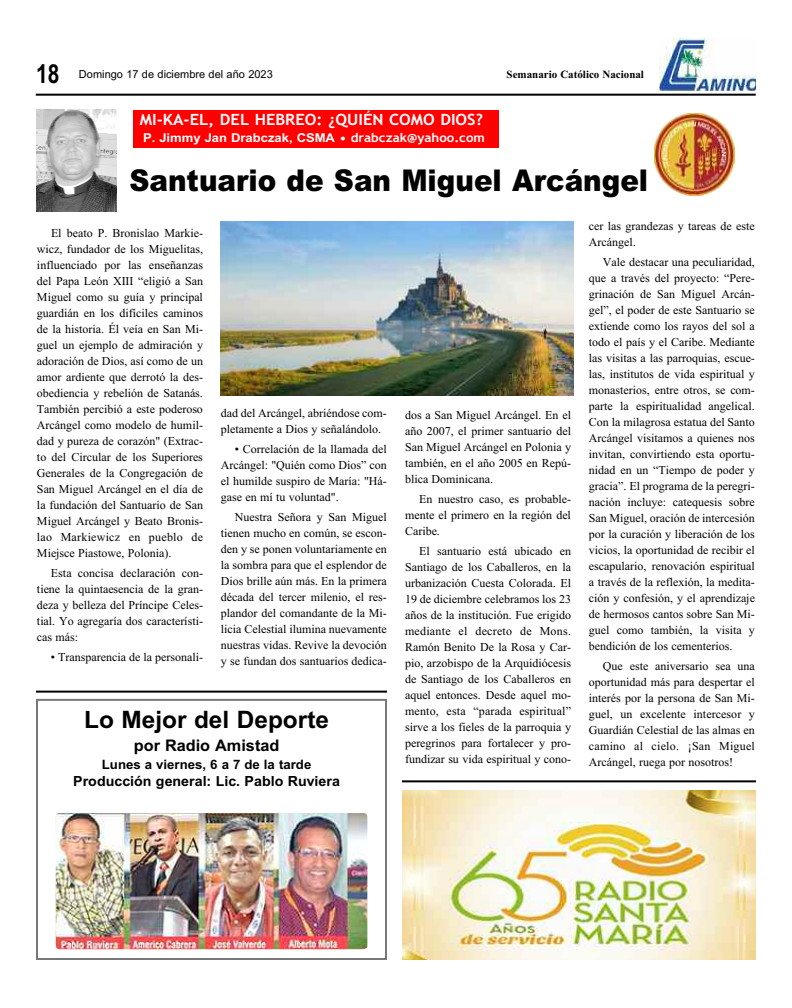
<style>
.page{position:relative;width:792px;height:1008px;background:#fff}
.page>*{position:absolute;margin:0;border:0;box-sizing:border-box;transform-origin:0 0}
.t1{font:900 30px "Arial";color:#000;scale:.93 1}
.t2{font:700 26.2px "Arial";color:#000;scale:.8 1}
.t3{font:24px "Arial Bold MT OTF";color:#000}
.t4{font:16px "Arial Bold MT OTF";color:#000}
.t5{font:700 15.6px "Trebuchet MS";color:#fff;scale:1.07 1}
.t6{font:14px "Arial Bold MT OTF";color:#000}
.t7{font:13px "Arial Bold MT OTF";color:#000}
.t8{font:700 12.2px "Arial";color:#fff;scale:1.07 1}
.t9{font:12px/16px "Times New Roman";color:#000;text-align:justify}
.t10{font:11px "Arial";color:#000}
.t11{font:700 11px "Times New Roman";color:#000}
.s1{font-family:"Trebuchet MS";font-size:12.4px}
</style>
<div class="page">
<hr style="left:36px;top:94px;width:720px;height:2px;background:#000">
<img style="left:659px;top:39px;width:97px;height:52px">
<div style="left:133px;top:110px;width:366px;height:38px;background:#f00"></div>
<img style="left:36px;top:109px;width:81px;height:102px">
<img style="left:654px;top:114px;width:81px;height:81px">
<img style="left:221px;top:221px;width:352px;height:175px">
<hr style="left:402px;top:780px;width:354px;height:2px;background:#000">
<hr style="left:36px;top:691px;width:351px;height:2px;background:#000">
<img style="left:56px;top:813px;width:311px;height:136px;border-radius:4px">
<div style="left:36px;top:699px;width:351px;height:261px;border:2px solid #787878"></div>
<img style="left:402px;top:791px;width:354px;height:169px">
<h2 class="t2" style="left:36px;top:58px;width:31px">18</h2>
<p class="t10" style="left:79px;top:68px;width:195px">Domingo 17 de diciembre del año 2023</p>
<p class="t11" style="left:507px;top:67px;width:139px">Semanario Católico Nacional</p>
<p class="t5" style="left:140px;top:110px;width:322px">MI-KA-EL, DEL HEBREO: ¿QUIÉN COMO DIOS?</p>
<p class="t8" style="left:143px;top:131px;width:321px">P. Jimmy Jan Drabczak, CSMA <span class="s1">• drabczak@yahoo.com</span></p>
<h1 class="t1" style="left:129px;top:163px;width:559px">Santuario de San Miguel Arcángel</h1>
<p class="t9" style="left:37px;top:225px;width:168px;text-indent:14px">El beato P. Bronislao Markie&shy;wicz, fundador de los Miguelitas, influenciado por las enseñanzas del Papa León XIII “eligió a San Miguel como su guía y principal guardián en los difíciles caminos de la historia. Él veía en San Mi&shy;guel un ejemplo de admiración y adoración de Dios, así como de un amor ardiente que derrotó la des&shy;obediencia y rebelión de Satanás.<br>También percibió a este poderoso Arcángel como modelo de humil&shy;dad y pureza de corazón" (Extrac&shy;to del Circular de los Superiores Generales de la Congregación de San Miguel Arcángel en el día de la fundación del Santuario de San Miguel Arcángel y Beato Bronis&shy;lao Markiewicz en pueblo de Miejsce Piastowe, Polonia).</p>
<p class="t9" style="left:37px;top:565px;width:168px;text-indent:14px">Esta concisa declaración con&shy;tiene la quintaesencia de la gran&shy;deza y belleza del Príncipe Celes&shy;tial. Yo agregaría dos característi&shy;cas más:</p>
<p class="t9" style="left:51px;top:649px;width:154px">• Transparencia de la personali-</p>
<p class="t9" style="left:589px;top:218px;width:168px">cer las grandezas y tareas de este<br>Arcángel.</p>
<p class="t9" style="left:589px;top:254px;width:168px;text-indent:14px">Vale destacar una peculiaridad, que a través del proyecto: “Pere&shy;grinación de San Miguel Arcán&shy;gel”, el poder de este Santuario se extiende como los rayos del sol a todo el país y el Caribe. Mediante las visitas a las parroquias, escue&shy;las, institutos de vida espiritual y monasterios, entre otros, se com&shy;parte la espiritualidad angelical.<br>Con la milagrosa estatua del Santo Arcángel visitamos a quienes nos invitan, convirtiendo esta oportu&shy;nidad en un “Tiempo de poder y gracia”. El programa de la peregri&shy;nación incluye: catequesis sobre San Miguel, oración de intercesión por la curación y liberación de los vicios, la oportunidad de recibir el escapulario, renovación espiritual a través de la reflexión, la medita&shy;ción y confesión, y el aprendizaje de hermosos cantos sobre San Mi&shy;guel como también, la visita y bendición de los cementerios.</p>
<p class="t9" style="left:589px;top:658px;width:168px;text-indent:14px">Que este aniversario sea una oportunidad más para despertar el interés por la persona de San Mi&shy;guel, un excelente intercesor y Guardián Celestial de las almas en camino al cielo. ¡San Miguel Arcángel, ruega por nosotros!</p>
<p class="t9" style="left:221px;top:405px;width:167px">dad del Arcángel, abriéndose com&shy;pletamente a Dios y señalándolo.</p>
<p class="t9" style="left:221px;top:441px;width:168px;text-indent:14px">• Correlación de la llamada del Arcángel: "Quién como Dios” con el humilde suspiro de María: "Há&shy;gase en mí tu voluntad".</p>
<p class="t9" style="left:221px;top:509px;width:168px;text-indent:14px">Nuestra Señora y San Miguel tienen mucho en común, se escon&shy;den y se ponen voluntariamente en la sombra para que el esplendor de Dios brille aún más. En la primera década del tercer milenio, el res&shy;plandor del comandante de la Mi&shy;licia Celestial ilumina nuevamente nuestras vidas. Revive la devoción y se fundan dos santuarios dedica-</p>
<p class="t9" style="left:405px;top:407px;width:168px">dos a San Miguel Arcángel. En el año 2007, el primer santuario del San Miguel Arcángel en Polonia y también, en el año 2005 en Repú&shy;blica Dominicana.</p>
<p class="t9" style="left:405px;top:491px;width:168px;text-indent:14px">En nuestro caso, es probable&shy;mente el primero en la región del Caribe.</p>
<p class="t9" style="left:405px;top:543px;width:168px;text-indent:14px">El santuario está ubicado en Santiago de los Caballeros, en la urbanización Cuesta Colorada. El 19 de diciembre celebramos los 23 años de la institución. Fue erigido mediante el decreto de Mons.<br>Ramón Benito De la Rosa y Car&shy;pio, arzobispo de la Arquidiócesis de Santiago de los Caballeros en aquel entonces. Desde aquel mo&shy;mento, esta “parada espiritual” sirve a los fieles de la parroquia y peregrinos para fortalecer y pro&shy;fundizar su vida espiritual y cono-</p>
<h3 class="t3" style="left:84px;top:706px;width:246px">Lo Mejor del Deporte</h3>
<h3 class="t4" style="left:134px;top:736px;width:147px">por Radio Amistad</h3>
<p class="t7" style="left:102px;top:757px;width:211px">Lunes a viernes, 6 a 7 de la tarde</p>
<p class="t6" style="left:73px;top:773px;width:268px">Producción general: Lic. Pablo Ruviera</p>
</div>
